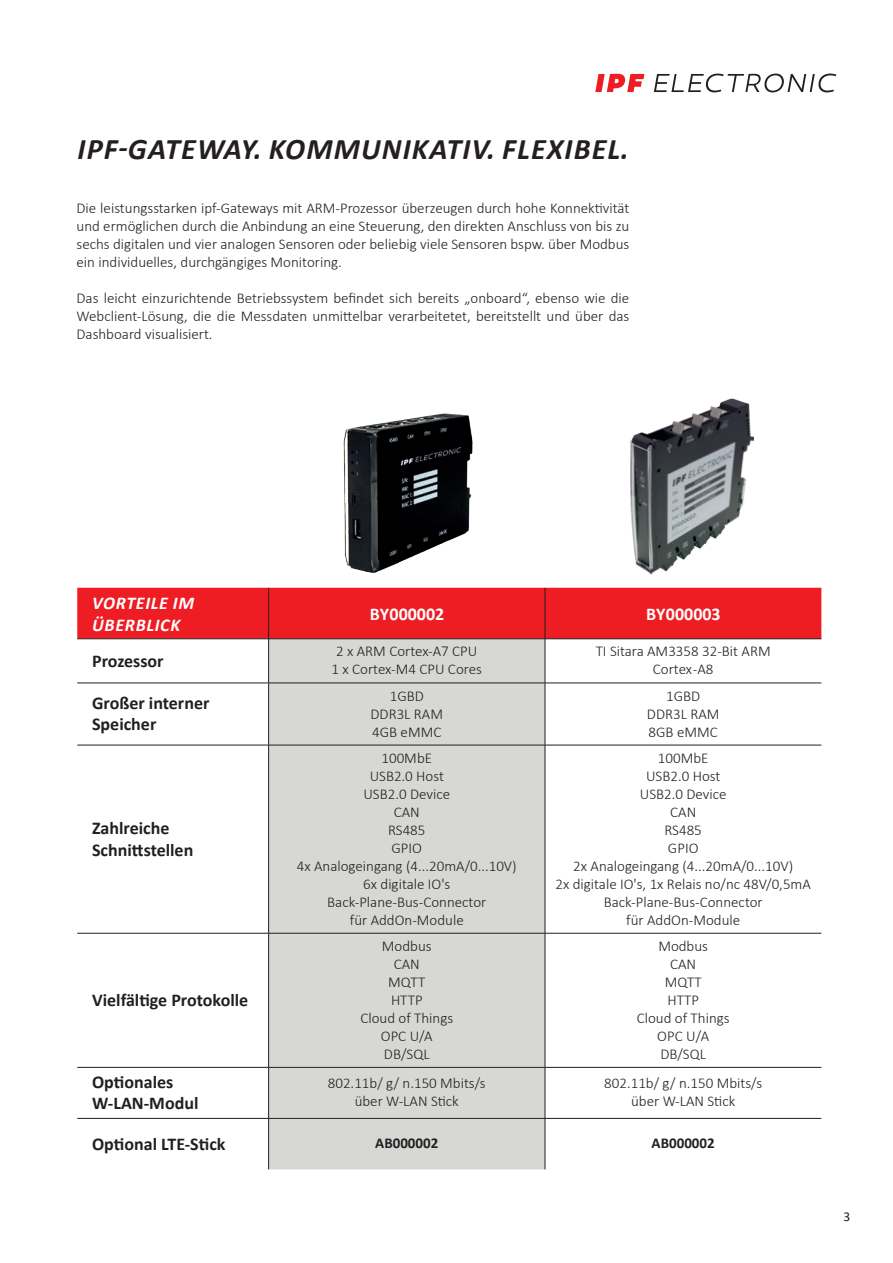
<style>
.page{position:relative;width:893px;height:1263px;background:#fff}
.page>*{position:absolute;margin:0;border:0;box-sizing:border-box;transform-origin:0 0}
.t1{font:italic 700 30px "Calibri";letter-spacing:.04em;color:#231f20}
.t2{font:700 18px/21.6px "Calibri";color:#231f20}
.t3{font:italic 700 18px/21.6px "Calibri";letter-spacing:.04em;color:#fff}
.t4{font:700 18px "Calibri";color:#fff}
.t5{font:300 15px/18px "Calibri";color:#231f20;text-align:center}
.t6{font:700 15px "Calibri";color:#231f20}
.t7{font:13.5px "Calibri";color:#231f20}
</style>
<div class="page">
<svg style="left:654px;top:74px;width:182px;height:18px"></svg>
<svg style="left:595px;top:74px;width:49px;height:18px"></svg>
<img style="left:343px;top:413px;width:130px;height:160px">
<img style="left:630px;top:398px;width:124px;height:177px">
<div style="left:77px;top:588px;width:744px;height:50px;background:#ee1d23"></div>
<svg style="left:77px;top:639px;width:191px;height:479px"></svg>
<div style="left:269px;top:639px;width:276px;height:530px;background:#d7d7d5"></div>
<hr style="left:268px;top:588px;width:1px;height:50px;background:#231f20">
<hr style="left:545px;top:588px;width:1px;height:50px;background:#231f20">
<hr style="left:77px;top:638px;width:192px;height:1px;background:#231f20">
<hr style="left:269px;top:638px;width:276px;height:1px;background:#231f20">
<hr style="left:268px;top:639px;width:1px;height:44px;background:#231f20">
<hr style="left:545px;top:638px;width:276px;height:1px;background:#231f20">
<hr style="left:545px;top:639px;width:1px;height:44px;background:#231f20">
<hr style="left:77px;top:683px;width:192px;height:1px;background:#231f20">
<hr style="left:269px;top:683px;width:276px;height:1px;background:#231f20">
<hr style="left:268px;top:683px;width:1px;height:62px;background:#231f20">
<hr style="left:545px;top:683px;width:276px;height:1px;background:#231f20">
<hr style="left:545px;top:683px;width:1px;height:62px;background:#231f20">
<hr style="left:77px;top:745px;width:192px;height:1px;background:#231f20">
<hr style="left:269px;top:745px;width:276px;height:1px;background:#231f20">
<hr style="left:268px;top:745px;width:1px;height:188px;background:#231f20">
<hr style="left:545px;top:745px;width:276px;height:1px;background:#231f20">
<hr style="left:545px;top:745px;width:1px;height:188px;background:#231f20">
<hr style="left:77px;top:933px;width:192px;height:1px;background:#231f20">
<hr style="left:269px;top:933px;width:276px;height:1px;background:#231f20">
<hr style="left:268px;top:933px;width:1px;height:134px;background:#231f20">
<hr style="left:545px;top:933px;width:276px;height:1px;background:#231f20">
<hr style="left:545px;top:933px;width:1px;height:134px;background:#231f20">
<hr style="left:77px;top:1067px;width:192px;height:1px;background:#231f20">
<hr style="left:269px;top:1067px;width:276px;height:1px;background:#231f20">
<hr style="left:268px;top:1067px;width:1px;height:51px;background:#231f20">
<hr style="left:545px;top:1067px;width:276px;height:1px;background:#231f20">
<hr style="left:545px;top:1067px;width:1px;height:51px;background:#231f20">
<hr style="left:77px;top:1118px;width:192px;height:1px;background:#231f20">
<hr style="left:269px;top:1118px;width:276px;height:1px;background:#231f20">
<hr style="left:268px;top:1118px;width:1px;height:51px;background:#231f20">
<hr style="left:545px;top:1118px;width:276px;height:1px;background:#231f20">
<hr style="left:545px;top:1118px;width:1px;height:51px;background:#231f20">
<h1 class="t1" style="left:78px;top:127px;width:553px">IPF-GATEWAY. KOMMUNIKATIV. FLEXIBEL.</h1>
<p class="t5" style="left:77px;top:199px;width:554px;text-align:justify">Die leistungsstarken ipf-Gateways mit ARM-Prozessor überzeugen durch hohe Konnektivität und ermöglichen durch die Anbindung an eine Steuerung, den direkten Anschluss von bis zu sechs digitalen und vier analogen Sensoren oder beliebig viele Sensoren bspw. über Modbus ein individuelles, durchgängiges Monitoring.</p>
<p class="t5" style="left:77px;top:289px;width:554px;text-align:justify">Das leicht einzurichtende Betriebssystem befindet sich bereits „onboard“, ebenso wie die Webclient-Lösung, die die Messdaten unmittelbar verarbeitetet, bereitstellt und über das Dashboard visualisiert.</p>
<p class="t3" style="left:92px;top:592px;width:103px">VORTEILE IM<br>ÜBERBLICK</p>
<p class="t4" style="left:370px;top:601px;width:76px">BY000002</p>
<p class="t4" style="left:646px;top:601px;width:76px">BY000003</p>
<p class="t2" style="left:92px;top:649px;width:73px">Prozessor</p>
<p class="t5" style="left:332px;top:642px;width:152px">2 x ARM Cortex-A7 CPU<br>1 x Cortex-M4 CPU Cores</p>
<p class="t5" style="left:596px;top:642px;width:177px">TI Sitara AM3358 32-Bit ARM<br>Cortex -A8</p>
<p class="t2" style="left:92px;top:692px;width:119px">Großer interner<br>Speicher</p>
<p class="t5" style="left:370px;top:686px;width:74px">1GBD<br>DDR3L RAM<br>4GB eMMC</p>
<p class="t5" style="left:647px;top:686px;width:74px">1GBD<br>DDR3L RAM<br>8GB eMMC</p>
<p class="t2" style="left:92px;top:817px;width:103px">Zahlreiche<br>Schnittstellen</p>
<p class="t2" style="left:92px;top:989px;width:158px">Vielfältige Protokolle</p>
<p class="t5" style="left:297px;top:748px;width:221px">100MbE<br>USB2.0 Host<br>USB2.0 Device<br>CAN<br>RS485<br>GPIO<br>4x Analogeingang (4...20mA/0...10V)<br>6x digitale IO's<br>Back-Plane-Bus-Connector<br>für AddOn-Module</p>
<p class="t5" style="left:556px;top:748px;width:257px">100MbE<br>USB2.0 Host<br>USB2.0 Device<br>CAN<br>RS485<br>GPIO<br>2x Analogeingang (4...20mA/0...10V)<br>2x digitale IO's, 1x Relais no/nc 48V/0,5mA<br>Back-Plane-Bus-Connector<br>für AddOn-Module</p>
<p class="t5" style="left:360px;top:937px;width:94px">Modbus<br>CAN<br>MQTT<br>HTTP<br>Cloud of Things<br>OPC U/A<br>DB/SQL</p>
<p class="t5" style="left:637px;top:937px;width:94px">Modbus<br>CAN<br>MQTT<br>HTTP<br>Cloud of Things<br>OPC U/A<br>DB/SQL</p>
<p class="t2" style="left:92px;top:1071px;width:108px">Optionales<br>W-LAN-Modul</p>
<p class="t5" style="left:328px;top:1074px;width:159px">802.11b/ g/ n.150 Mbits/s über W-LAN Stick</p>
<p class="t5" style="left:604px;top:1074px;width:159px">802.11b/ g/ n.150 Mbits/s über W-LAN Stick</p>
<p class="t2" style="left:92px;top:1132px;width:135px">Optional LTE-Stick</p>
<p class="t6" style="left:375px;top:1133px;width:65px">AB000002</p>
<p class="t6" style="left:652px;top:1133px;width:65px">AB000002</p>
<p class="t7" style="left:844px;top:1207px;width:8px">3</p>
</div>
